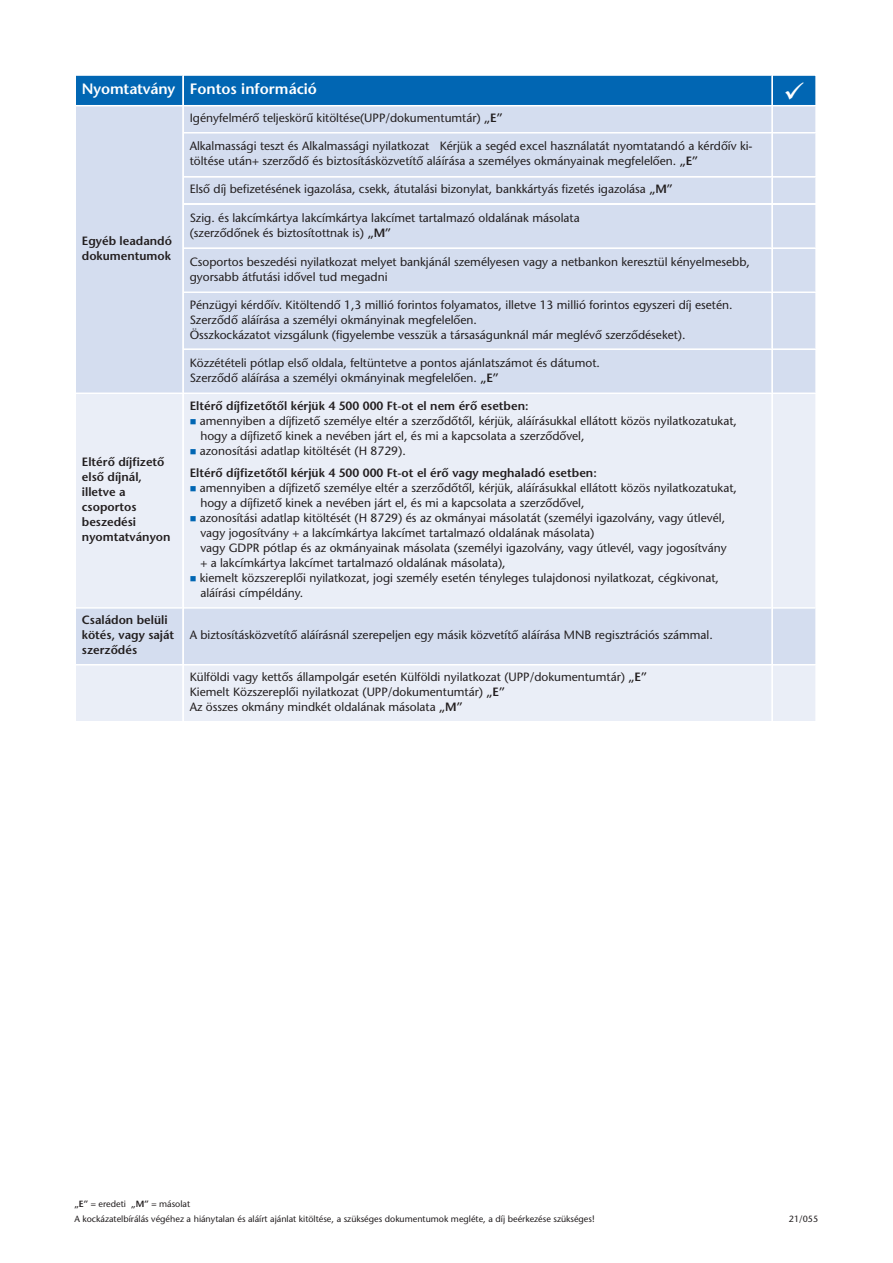
<style>
.page{position:relative;width:893px;height:1263px;background:#fff}
.page>*{position:absolute;margin:0;border:0;box-sizing:border-box;transform-origin:0 0}
.t1{font:15px "ITC Stone Sans M Semi";color:#fff}
.t2{font:12px/15px "ITC Stone Sans M";color:#231f20}
.t3{font:12px/15px "ITC Stone Sans M Semi";color:#231f20}
.t4{font:9px "ITC Stone Sans M";color:#231f20}
.s1{font-family:"ITC Stone Sans M Semi"}
.s2{color:#0166b3}
</style>
<div class="page">
<svg style="left:76px;top:75px;width:740px;height:646px;background:#d3deef"></svg>
<hr style="left:182px;top:76px;width:2px;height:645px;background:#fff">
<hr style="left:771px;top:76px;width:2px;height:645px;background:#fff">
<hr style="left:76px;top:105px;width:106px;height:1px;background:#fff">
<hr style="left:184px;top:105px;width:587px;height:1px;background:#fff">
<hr style="left:773px;top:105px;width:42px;height:1px;background:#fff">
<hr style="left:184px;top:132px;width:587px;height:2px;background:#fff">
<hr style="left:773px;top:132px;width:42px;height:2px;background:#fff">
<hr style="left:184px;top:176px;width:587px;height:2px;background:#fff">
<hr style="left:773px;top:176px;width:42px;height:2px;background:#fff">
<hr style="left:184px;top:203px;width:587px;height:2px;background:#fff">
<hr style="left:773px;top:203px;width:42px;height:2px;background:#fff">
<hr style="left:184px;top:247px;width:587px;height:2px;background:#fff">
<hr style="left:773px;top:247px;width:42px;height:2px;background:#fff">
<hr style="left:184px;top:291px;width:587px;height:2px;background:#fff">
<hr style="left:773px;top:291px;width:42px;height:2px;background:#fff">
<hr style="left:184px;top:348px;width:587px;height:2px;background:#fff">
<hr style="left:773px;top:348px;width:42px;height:2px;background:#fff">
<hr style="left:76px;top:392px;width:106px;height:2px;background:#fff">
<hr style="left:184px;top:392px;width:587px;height:2px;background:#fff">
<hr style="left:773px;top:392px;width:42px;height:2px;background:#fff">
<hr style="left:76px;top:607px;width:106px;height:2px;background:#fff">
<hr style="left:184px;top:607px;width:587px;height:2px;background:#fff">
<hr style="left:773px;top:607px;width:42px;height:2px;background:#fff">
<hr style="left:76px;top:664px;width:106px;height:1px;background:#fff">
<hr style="left:184px;top:664px;width:587px;height:1px;background:#fff">
<hr style="left:773px;top:664px;width:42px;height:1px;background:#fff">
<svg style="left:785px;top:82px;width:19px;height:17px"></svg>
<p class="t1" style="left:82px;top:83px;width:95px">Nyomtatvány</p>
<p class="t1" style="left:190px;top:83px;width:129px">Fontos információ</p>
<p class="t3" style="left:82px;top:235px;width:92px">Egyéb leadandó dokumentumok</p>
<p class="t3" style="left:82px;top:456px;width:84px">Eltérő díjfizető első díjnál,</p>
<p class="t3" style="left:82px;top:486px;width:45px">illetve a</p>
<p class="t3" style="left:82px;top:501px;width:56px">csoportos beszedési</p>
<p class="t3" style="left:82px;top:531px;width:90px">nyomtatványon</p>
<p class="t3" style="left:82px;top:614px;width:94px">Családon belüli kötés, vagy saját szerződés</p>
<p class="t2" style="left:190px;top:112px;width:315px">Igényfelmérő teljeskörű kitöltése(UPP/dokumentumtár) <span class="s1">„E”</span></p>
<p class="t2" style="left:190px;top:140px;width:564px">Alkalmassági teszt és Alkalmassági nyilatkozat Kérjük a segéd excel használatát nyomtatandó a kérdőív ki&shy;töltése után+ szerződő és biztosításközvetítő aláírása a személyes okmányainak megfelelően. <span class="s1">„E”</span></p>
<p class="t2" style="left:190px;top:183px;width:485px">Első díj befizetésének igazolása, csekk, átutalási bizonylat, bankkártyás fizetés igazolása <span class="s1">„M”</span></p>
<p class="t2" style="left:190px;top:211px;width:391px">Szig. és lakcímkártya lakcímkártya lakcímet tartalmazó oldalának másolata</p>
<p class="t2" style="left:190px;top:226px;width:203px">(szerződőnek és biztosítottnak is) <span class="s1">„M”</span></p>
<p class="t2" style="left:190px;top:255px;width:562px">Csoportos beszedési nyilatkozat melyet bankjánál személyesen vagy a netbankon keresztül kényelmesebb, gyorsabb átfutási idővel tud megadni</p>
<p class="t2" style="left:190px;top:298px;width:544px">Pénzügyi kérdőív. Kitöltendő 1,3 millió forintos folyamatos, illetve 13 millió forintos egyszeri díj esetén.<br>Szerződő aláírása a személyi okmányinak megfelelően.</p>
<p class="t2" style="left:190px;top:328px;width:497px">Összkockázatot vizsgálunk (figyelembe vesszük a társaságunknál már meglévő szerződéseket).</p>
<p class="t2" style="left:190px;top:356px;width:412px">Közzétételi pótlap első oldala, feltüntetve a pontos ajánlatszámot és dátumot.</p>
<p class="t2" style="left:190px;top:371px;width:311px">Szerződő aláírása a személyi okmányinak megfelelően. <span class="s1">„E”</span></p>
<p class="t3" style="left:190px;top:399px;width:340px">Eltérő díjfizetőtől kérjük 4 500 000 Ft-ot el nem érő esetben:</p>
<p class="t2" style="left:200px;top:414px;width:538px;text-indent:-11px"><span class="s2">■</span> amennyiben a díjfizető személye eltér a szerződőtől, kérjük, aláírásukkal ellátott közös nyilatkozatukat, hogy a díjfizető kinek a nevében járt el, és mi a kapcsolata a szerződővel,</p>
<p class="t2" style="left:190px;top:444px;width:218px"><span class="s2">■</span> azonosítási adatlap kitöltését (H 8729).</p>
<p class="t3" style="left:190px;top:467px;width:409px">Eltérő díjfizetőtől kérjük 4 500 000 Ft-ot el érő vagy meghaladó esetben:</p>
<p class="t2" style="left:200px;top:482px;width:538px;text-indent:-11px"><span class="s2">■</span> amennyiben a díjfizető személye eltér a szerződőtől, kérjük, aláírásukkal ellátott közös nyilatkozatukat, hogy a díjfizető kinek a nevében járt el, és mi a kapcsolata a szerződővel,</p>
<p class="t2" style="left:200px;top:512px;width:528px;text-indent:-11px"><span class="s2">■</span> azonosítási adatlap kitöltését (H 8729) és az okmányai másolatát (személyi igazolvány, vagy útlevél, vagy jogosítvány + a lakcímkártya lakcímet tartalmazó oldalának másolata)<br>vagy GDPR pótlap és az okmányainak másolata (személyi igazolvány, vagy útlevél, vagy jogosítvány + a lakcímkártya lakcímet tartalmazó oldalának másolata),</p>
<p class="t2" style="left:200px;top:572px;width:520px;text-indent:-11px"><span class="s2">■</span> kiemelt közszereplői nyilatkozat, jogi személy esetén tényleges tulajdonosi nyilatkozat, cégkivonat, aláírási címpéldány.</p>
<p class="t2" style="left:190px;top:629px;width:525px">A biztosításközvetítő aláírásnál szerepeljen egy másik közvetítő aláírása MNB regisztrációs számmal.</p>
<p class="t2" style="left:190px;top:671px;width:459px">Külföldi vagy kettős állampolgár esetén Külföldi nyilatkozat (UPP/dokumentumtár) <span class="s1">„E”</span></p>
<p class="t2" style="left:190px;top:686px;width:317px">Kiemelt Közszereplői nyilatkozat (UPP/dokumentumtár) <span class="s1">„E”</span></p>
<p class="t2" style="left:190px;top:701px;width:275px">Az összes okmány mindkét oldalának másolata <span class="s1">„M”</span></p>
<p class="t4" style="left:74px;top:1200px;width:117px"><span class="s1">„E”</span> = eredeti <span class="s1">„M”</span> = másolat</p>
<p class="t4" style="left:74px;top:1215px;width:522px">A kockázatelbírálás végéhez a hiánytalan és aláírt ajánlat kitöltése, a szükséges dokumentumok megléte, a díj beérkezése szükséges!</p>
<p class="t4" style="left:789px;top:1215px;width:31px">21/055</p>
</div>
